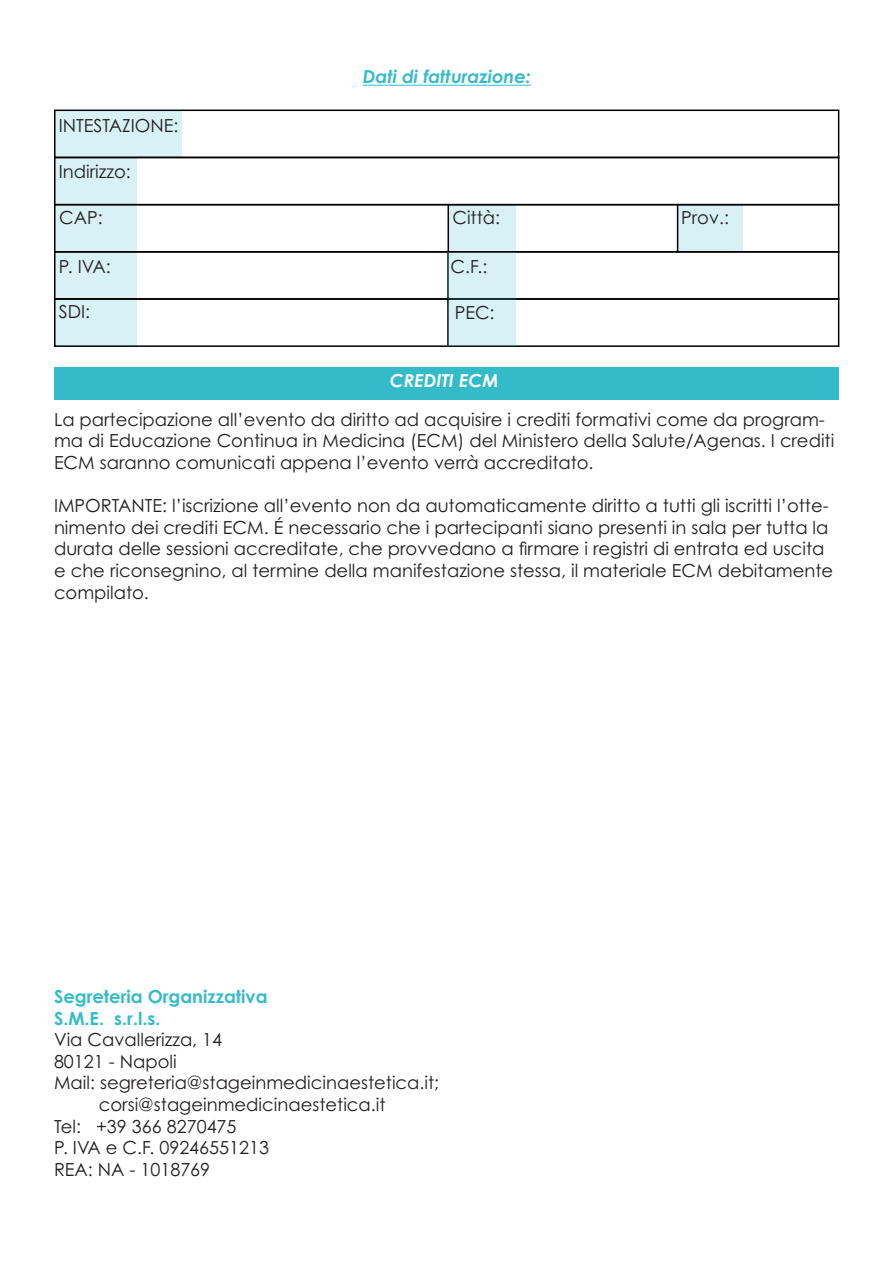
<style>
.page{position:relative;width:893px;height:1263px;background:#fff}
.page>*{position:absolute;margin:0;border:0;box-sizing:border-box;transform-origin:0 0}
.t1{font:18px/21.6px "Century Gothic Pro";color:#231f20}
.t2{font:700 18px "Century Gothic Pro";color:#34bbca}
.t3{font:italic 700 18px "Century Gothic Pro";color:#34bbca}
.t4{font:italic 700 18px "Century Gothic Pro";color:#fff}
</style>
<div class="page">
<hr style="left:363px;top:85px;width:168px;height:1px;background:#34bbca">
<div style="left:55px;top:110px;width:126px;height:47px;background:#d7f1f4"></div>
<div style="left:54px;top:252px;width:83px;height:47px;background:#d7f1f4"></div>
<div style="left:678px;top:205px;width:65px;height:47px;background:#d7f1f4"></div>
<div style="left:55px;top:158px;width:82px;height:47px;background:#d7f1f4"></div>
<div style="left:449px;top:205px;width:67px;height:47px;background:#d7f1f4"></div>
<div style="left:54px;top:110px;width:785px;height:48px;border:2px solid #000"></div>
<div style="left:54px;top:157px;width:785px;height:48px;border:2px solid #000"></div>
<div style="left:55px;top:205px;width:82px;height:47px;background:#d7f1f4"></div>
<div style="left:54px;top:204px;width:785px;height:49px;border:2px solid #000"></div>
<div style="left:54px;top:251px;width:785px;height:49px;border:2px solid #000"></div>
<div style="left:55px;top:300px;width:82px;height:47px;background:#d7f1f4"></div>
<div style="left:54px;top:298px;width:785px;height:49px;border:2px solid #000"></div>
<hr style="left:447px;top:297px;width:2px;height:48px;background:#000">
<hr style="left:677px;top:204px;width:1px;height:48px;background:#000">
<hr style="left:447px;top:204px;width:2px;height:48px;background:#000">
<div style="left:447px;top:252px;width:69px;height:46px;background:#d7f1f4"></div>
<div style="left:448px;top:299px;width:68px;height:47px;background:#d7f1f4"></div>
<div style="left:54px;top:367px;width:785px;height:33px;background:#34bbca"></div>
<p class="t1" style="left:59px;top:114px;width:121px">INTESTAZIONE:</p>
<p class="t1" style="left:59px;top:160px;width:73px">Indirizzo:</p>
<p class="t1" style="left:59px;top:206px;width:45px">CAP:</p>
<p class="t1" style="left:59px;top:256px;width:53px">P. IVA:</p>
<p class="t1" style="left:59px;top:301px;width:33px">SDI:</p>
<p class="t3" style="left:363px;top:65px;width:170px">Dati di fatturazione:</p>
<p class="t1" style="left:452px;top:206px;width:49px">Città:</p>
<p class="t1" style="left:681px;top:206px;width:49px">Prov.:</p>
<p class="t1" style="left:451px;top:256px;width:38px">C.F.:</p>
<p class="t1" style="left:455px;top:302px;width:41px">PEC:</p>
<p class="t4" style="left:390px;top:369px;width:110px">CREDITI ECM</p>
<p class="t1" style="left:54px;top:408px;width:782px">La partecipazione all’evento da diritto ad acquisire i crediti formativi come da program&shy;ma di Educazione Continua in Medicina (ECM) del Ministero della Salute/Agenas. I crediti<br>ECM saranno comunicati appena l’evento verrà accreditato.</p>
<p class="t1" style="left:54px;top:495px;width:781px">IMPORTANTE: l’iscrizione all’evento non da automaticamente diritto a tutti gli iscritti l’otte&shy;nimento dei crediti ECM. É necessario che i partecipanti siano presenti in sala per tutta la durata delle sessioni accreditate, che provvedano a firmare i registri di entrata ed uscita e che riconsegnino, al termine della manifestazione stessa, il materiale ECM debitamente compilato.</p>
<p class="t2" style="left:54px;top:985px;width:215px">Segreteria Organizzativa</p>
<p class="t2" style="left:54px;top:1007px;width:108px">S.M.E. s.r.l.s.</p>
<p class="t1" style="left:54px;top:1029px;width:170px">Via Cavallerizza, 14</p>
<p class="t1" style="left:54px;top:1050px;width:124px">80121 - Napoli</p>
<p class="t1" style="left:54px;top:1072px;width:387px">Mail: segreteria@stageinmedicinaestetica.it;</p>
<p class="t1" style="left:99px;top:1093px;width:288px">corsi@stageinmedicinaestetica.it</p>
<p class="t1" style="left:54px;top:1115px;width:184px">Tel: +39 366 8270475</p>
<p class="t1" style="left:54px;top:1137px;width:217px">P. IVA e C.F. 09246551213</p>
<p class="t1" style="left:54px;top:1158px;width:158px">REA: NA - 1018769</p>
</div>
